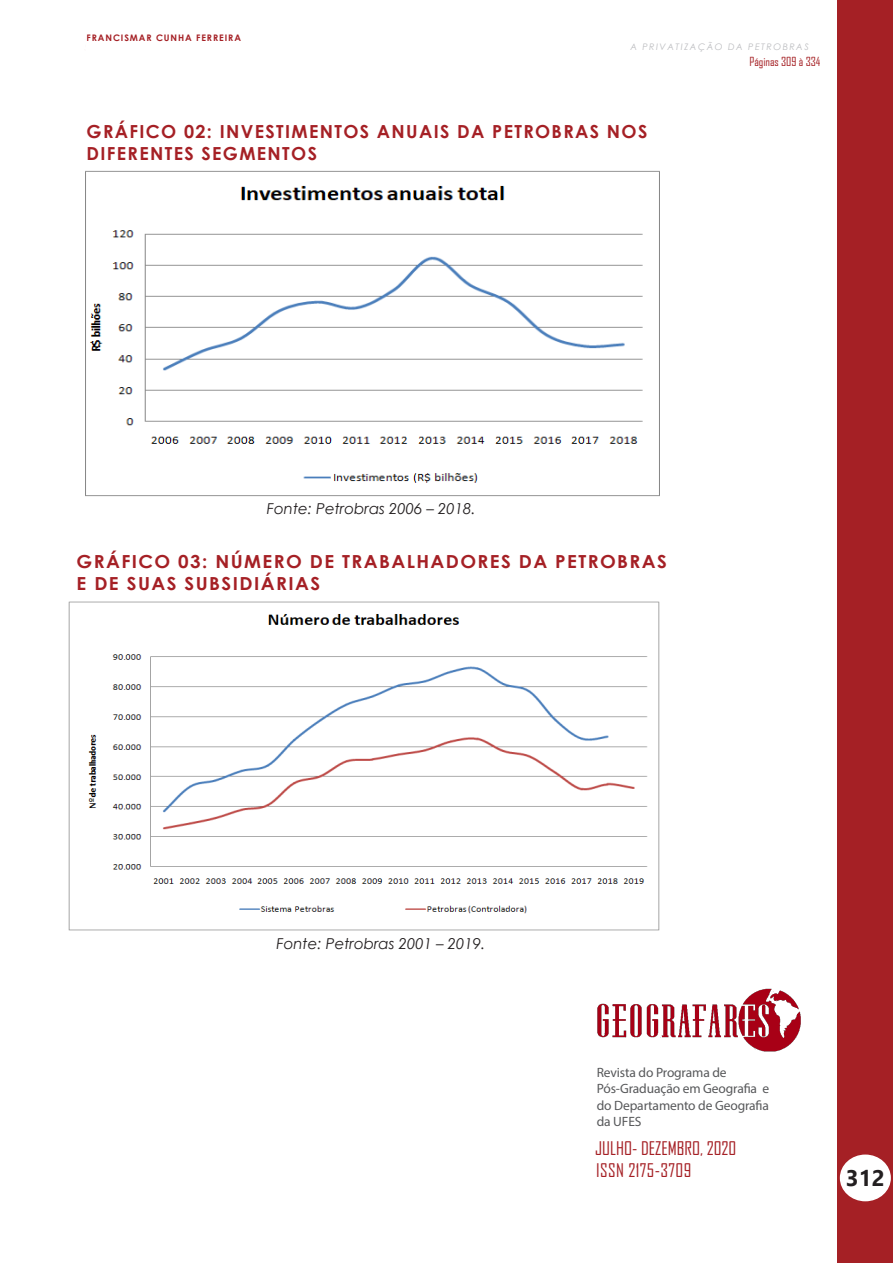
<style>
.page{position:relative;width:893px;height:1263px;background:#fff}
.page>*{position:absolute;margin:0;border:0;box-sizing:border-box;transform-origin:0 0}
.t1{font:700 22.5px "Gadugi";color:#231f20}
.TÍTULO_CENTURY{font:700 18px/21.6px "Century Gothic";letter-spacing:.075em;color:#a52025}
.TÍTULO_CENTURY-2{font:700 18px/21.6px "Century Gothic";letter-spacing:.075em;color:#a52025;scale:1.04 1}
.t2{font:18px/21.6px "Agency FB";letter-spacing:.025em;color:#a52025}
.t3{font:18px "Agency FB";color:#a52025}
.t4{font:700 18px "Segoe UI";color:#231f20}
.t5{font:italic 15px "Century Gothic";color:#231f20}
.t6{font:13.5px/16.2px "Myriad Pro";letter-spacing:-.01em;color:#57585a}
.t7{font:12px "Agency FB";color:#a52125}
.t8{font:12px "Agency FB";color:#a52025}
.t9{font:9px "Century Gothic";color:#a52025}
.t10{font:italic 9px "Century Gothic";letter-spacing:.16em;color:#bcbdc0}
.t11{font:700 9px "Century Gothic";letter-spacing:.1em;color:#a52025}
</style>
<div class="page">
<div style="left:838px;top:0;width:55px;height:1263px;background:#a52025"></div>
<div style="left:841px;top:1155px;width:49px;height:45px;background:#fff;border-radius:50%"></div>
<div style="left:840px;top:1154px;width:51px;height:47px;border:2px solid #fff;border-radius:50%"></div>
<img style="left:597px;top:988px;width:204px;height:64px">
<img style="left:85px;top:170px;width:575px;height:326px">
<img style="left:69px;top:602px;width:590px;height:328px">
<p class="t9" style="left:85px;top:30px;width:118px">Aldineide Alves de Oliveira</p>
<p class="t11" style="left:87px;top:31px;width:156px">FRANCISMAR CUNHA FERREIRA</p>
<p class="t10" style="left:630px;top:41px;width:180px">A PRIVATIZAÇÃO DA PETROBRAS</p>
<p class="t8" style="left:742px;top:53px;width:67px">Páginas 13 à 154</p>
<p class="t7" style="left:749px;top:54px;width:73px">Páginas 309 à 334</p>
<p class="TÍTULO_CENTURY" style="left:87px;top:120px;width:562px">GRÁFICO 02: INVESTIMENTOS ANUAIS DA PETROBRAS NOS<br>DIFERENTES SEGMENTOS</p>
<p class="t5" style="left:267px;top:498px;width:210px">Fonte: Petrobras 2006 – 2018.</p>
<p class="TÍTULO_CENTURY-2" style="left:77px;top:550px;width:569px">GRÁFICO 03: NÚMERO DE TRABALHADORES DA PETROBRAS<br>E DE SUAS SUBSIDIÁRIAS</p>
<p class="t5" style="left:276px;top:933px;width:210px">Fonte: Petrobras 2001 – 2019.</p>
<p class="t6" style="left:597px;top:1064px;width:174px">Revista do Programa de<br>Pós-Graduação em Geografia e do Departamento de Geografia da UFES</p>
<p class="t3" style="left:595px;top:1137px;width:143px">JULHO- DEZEMBRO, 2020</p>
<h2 class="t2" style="left:596px;top:1137px;width:113px;text-indent:7px">aneiro-Junho, 20<br>ISSN 2175-3709</h2>
<h2 class="t4" style="left:850px;top:1159px;width:33px">136</h2>
<p class="t1" style="left:846px;top:1164px;width:40px">312</p>
</div>
